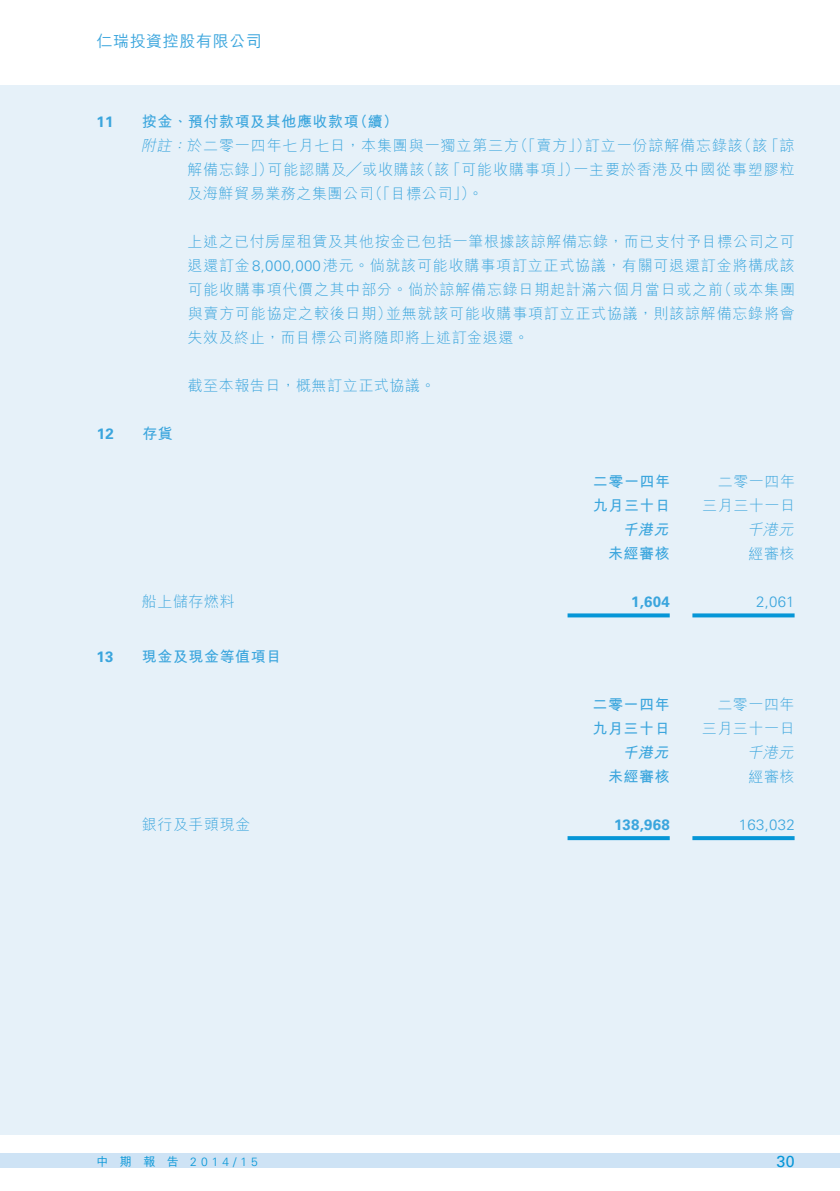
<style>
.page{position:relative;width:840px;height:1191px;background:#fff}
.page>*{position:absolute;margin:0;border:0;box-sizing:border-box;transform-origin:0 0}
.t1{font:500 16px "M Hei HK";letter-spacing:.035em;color:#3aa5dd}
.t2{font:16px "Univers LT Std";color:#0696d7}
.t3{font:300 15px/24px "M Hei HK";letter-spacing:.05em;color:#3aa5dd;text-align:right}
.t4{font:700 15px/24px "M Hei HK";letter-spacing:.035em;color:#3aa5dd}
.t5{font:700 15px "Univers LT Std";letter-spacing:.015em;color:#3aa5dd}
.t6{font:300 15px "Univers LT Std";letter-spacing:.015em;color:#3aa5dd}
.t7{font:italic 300 15px "M Hei HK";color:#3aa5dd}
.t8{font:italic 700 15px "M Hei HK";color:#3aa5dd}
.t9{font:300 12px "Univers LT Std";color:#0696d7}
.t10{font:500 12px "M Hei HK";color:#0696d7}
.s1{font-family:"Univers LT Std"}
</style>
<div class="page">
<div style="left:0;top:1153px;width:839px;height:14px;background:#cee3f5"></div>
<div style="left:0;top:85px;width:839px;height:1049px;background:#e6f1f9"></div>
<svg style="left:567px;top:613px;width:102px;height:4px"></svg>
<svg style="left:692px;top:613px;width:102px;height:4px"></svg>
<svg style="left:567px;top:836px;width:102px;height:4px"></svg>
<svg style="left:692px;top:836px;width:102px;height:4px"></svg>
<p class="t1" style="left:96px;top:29px;width:167px">仁瑞投資控股有限公司</p>
<p class="t5" style="left:96px;top:113px;width:18px">11</p>
<p class="t4" style="left:142px;top:108px;width:218px">按金、預付款項及其他應收款項</p>
<p class="t4" style="left:352px;top:108px;width:47px">（續(</p>
<p class="t3" style="left:513px;top:133px;width:79px">（「賣方」）</p>
<p class="t3" style="left:736px;top:133px;width:32px">（該</p>
<p class="t7" style="left:141px;top:138px;width:35px">附註</p>
<p class="t3" style="left:187px;top:133px;width:333px">於二零一四年七月七日，本集團與一獨立第三方</p>
<p class="t3" style="left:584px;top:133px;width:159px">訂立一份諒解備忘錄該</p>
<p class="t3" style="left:763px;top:133px;width:32px">「諒</p>
<p class="t7" style="left:171px;top:138px;width:20px">：</p>
<p class="t3" style="left:267px;top:157px;width:159px">可能認購及╱或收購該</p>
<p class="t3" style="left:573px;top:157px;width:223px">一主要於香港及中國從事塑膠粒</p>
<p class="t3" style="left:187px;top:157px;width:87px">解備忘錄」）</p>
<p class="t3" style="left:418px;top:157px;width:32px">（該</p>
<p class="t3" style="left:445px;top:157px;width:135px">「可能收購事項」）</p>
<p class="t3" style="left:187px;top:181px;width:188px">及海鮮貿易業務之集團公司</p>
<p class="t3" style="left:187px;top:229px;width:608px">上述之已付房屋租賃及其他按金已包括一筆根據該諒解備忘錄，而已支付予目標公司之可退還訂金<span class="s1">8,000,000</span>港元。倘就該可能收購事項訂立正式協議，有關可退還訂金將構成該（或本集團</p>
<p class="t3" style="left:367px;top:181px;width:117px">（「目標公司 。(「</p>
<p class="t3" style="left:386px;top:277px;width:410px;text-align:left;text-indent:-198px">可能收購事項代價之其中部分。倘於諒解備忘錄日期起計滿六個月當日或之前<br>並無就該可能收購事項訂立正式協議，則該諒解備忘錄將會</p>
<p class="t3" style="left:187px;top:301px;width:342px;text-align:left">與賣方可能協定之較後日期）<br>失效及終止，而目標公司將隨即將上述訂金退還。</p>
<p class="t3" style="left:187px;top:373px;width:249px">截至本報告日，概無訂立正式協議。</p>
<p class="t5" style="left:97px;top:425px;width:18px">12</p>
<p class="t4" style="left:142px;top:420px;width:32px">存貨</p>
<p class="t4" style="left:592px;top:468px;width:79px">二零一四年九月三十日</p>
<p class="t3" style="left:701px;top:469px;width:94px">二零一四年三月三十一日</p>
<p class="t7" style="left:746px;top:522px;width:51px">千港元</p>
<p class="t8" style="left:622px;top:518px;width:52px">千港元</p>
<p class="t4" style="left:607px;top:540px;width:63px">未經審核</p>
<p class="t3" style="left:748px;top:541px;width:48px">經審核</p>
<p class="t3" style="left:142px;top:589px;width:94px">船上儲存燃料</p>
<p class="t5" style="left:630px;top:593px;width:40px">1,604</p>
<p class="t6" style="left:755px;top:592px;width:40px">2,061</p>
<p class="t5" style="left:96px;top:647px;width:18px">13</p>
<p class="t4" style="left:142px;top:643px;width:141px">現金及現金等值項目</p>
<p class="t4" style="left:592px;top:691px;width:79px">二零一四年九月三十日</p>
<p class="t3" style="left:701px;top:692px;width:94px">二零一四年三月三十一日</p>
<p class="t7" style="left:746px;top:744px;width:51px">千港元</p>
<p class="t8" style="left:622px;top:741px;width:52px">千港元</p>
<p class="t4" style="left:607px;top:763px;width:63px">未經審核</p>
<p class="t3" style="left:748px;top:764px;width:48px">經審核</p>
<p class="t3" style="left:142px;top:812px;width:110px">銀行及手頭現金</p>
<p class="t5" style="left:613px;top:815px;width:57px">138,968</p>
<p class="t6" style="left:738px;top:815px;width:57px">163,032</p>
<p class="t10" style="left:96px;top:1152px;width:13px">中</p>
<p class="t10" style="left:120px;top:1152px;width:13px">期</p>
<p class="t10" style="left:143px;top:1152px;width:13px">報</p>
<p class="t10" style="left:167px;top:1152px;width:13px">告</p>
<p class="t9" style="left:190px;top:1154px;width:69px">2014 / 1 5</p>
<p class="t2" style="left:776px;top:1151px;width:20px">30</p>
</div>
